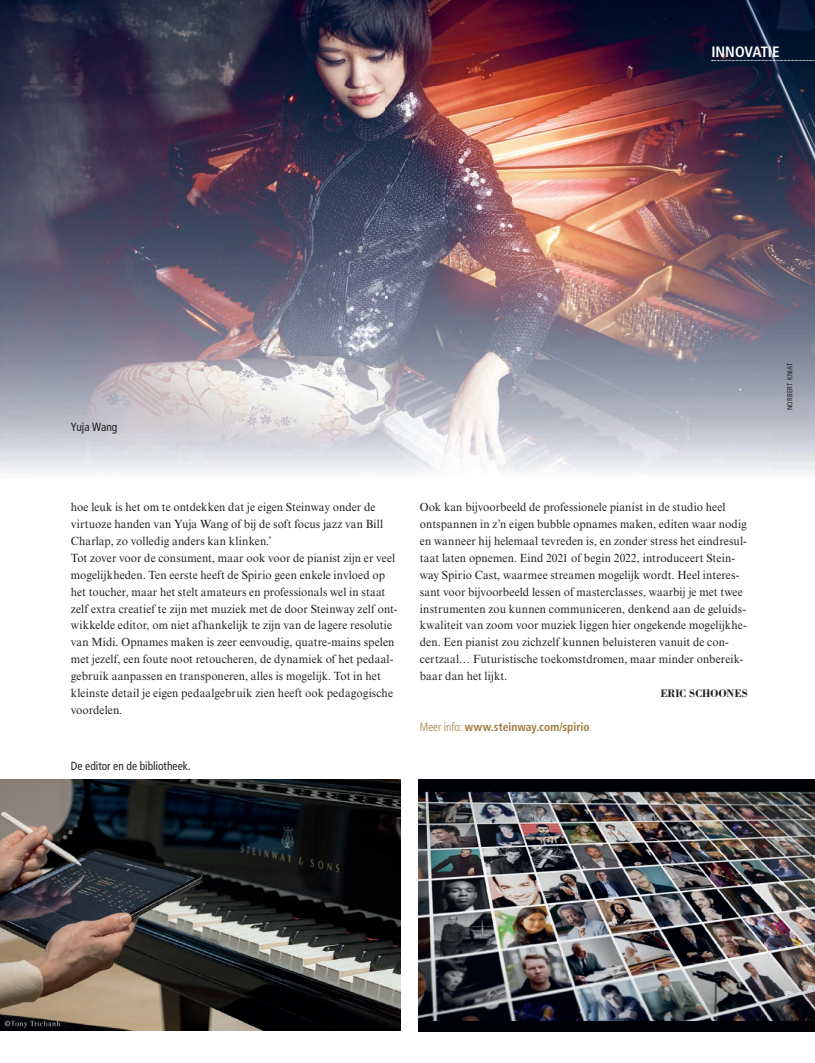
<style>
.page{position:relative;width:815px;height:1063px;background:#fff}
.page>*{position:absolute;margin:0;border:0;box-sizing:border-box;transform-origin:0 0}
.t1{font:700 condensed 15px "Frutiger LT Std";color:#fff}
.t2{font:11.88px/16.9px "Times New Roman MT Std";letter-spacing:.01em;color:#231f20;scale:.96 1}
.t3{font:700 condensed 11.88px "Frutiger LT Std";letter-spacing:.005em;color:#9d7a38;scale:.96 1}
.t4{font:condensed 11.88px "Frutiger LT Std";color:#231f20;scale:.96 1}
.t5{font:700 11.25px "Bodoni Std";letter-spacing:-.01em;color:#231f20;scale:.96 1}
.t6{font:condensed 7.5px "Frutiger LT Std";letter-spacing:.02em;color:#231f20;scale:.96 1}
.s1{font-weight:300}
</style>
<div class="page">
<img style="left:0;top:0;width:815px;height:473px">
<img style="left:0;top:780px;width:400px;height:251px">
<svg style="left:712px;top:60px;width:103px;height:1px"></svg>
<img style="left:419px;top:780px;width:396px;height:251px">
<p class="t1" style="left:711px;top:43px;width:70px">INNOVATIE</p>
<p class="t4" style="left:71px;top:420px;width:50px">Yuja Wang</p>
<p class="t2" style="left:71px;top:499px;width:342px">hoe leuk is het om te ontdekken dat je eigen Steinway onder de virtuoze handen van Yuja Wang of bij de soft focus jazz van Bill Charlap, zo volledig anders kan klinken.’<br>Tot zover voor de consument, maar ook voor de pianist zijn er veel mogelijkheden. Ten eerste heeft de Spirio geen enkele invloed op het toucher, maar het stelt amateurs en professionals wel in staat zelf extra creatief te zijn met muziek met de door Steinway zelf ont&shy;wikkelde editor, om niet afhankelijk te zijn van de lagere resolutie van Midi. Opnames maken is zeer eenvoudig, quatre-mains spelen met jezelf, een foute noot retoucheren, de dynamiek of het pedaal&shy;gebruik aanpassen en transponeren, alles is mogelijk. Tot in het kleinste detail je eigen pedaalgebruik zien heeft ook pedagogische voordelen.</p>
<p class="t2" style="left:420px;top:499px;width:342px">Ook kan bijvoorbeeld de professionele pianist in de studio heel ontspannen in z’n eigen bubble opnames maken, editen waar nodig en wanneer hij helemaal tevreden is, en zonder stress het eindresul&shy;taat laten opnemen. Eind 2021 of begin 2022, introduceert Stein&shy;way Spirio Cast, waarmee streamen mogelijk wordt. Heel interes&shy;sant voor bijvoorbeeld lessen of masterclasses, waarbij je met twee instrumenten zou kunnen communiceren, denkend aan de geluids&shy;kwaliteit van zoom voor muziek liggen hier ongekende mogelijkhe&shy;den. Een pianist zou zichzelf kunnen beluisteren vanuit de con&shy;certzaal… Futuristische toekomstdromen, maar minder onbereik&shy;baar dan het lijkt.</p>
<p class="t5" style="left:660px;top:686px;width:92px">ERIC SCHOONES</p>
<p class="t4" style="left:71px;top:759px;width:126px">De editor en de bibliotheek.</p>
<p class="t3" style="left:420px;top:720px;width:178px"><span class="s1">Meer info:</span> www.steinway.com/spirio</p>
<p class="t6" style="left:785px;top:410px;width:51px;rotate:-90deg">NORBERT KNIAT</p>
</div>
